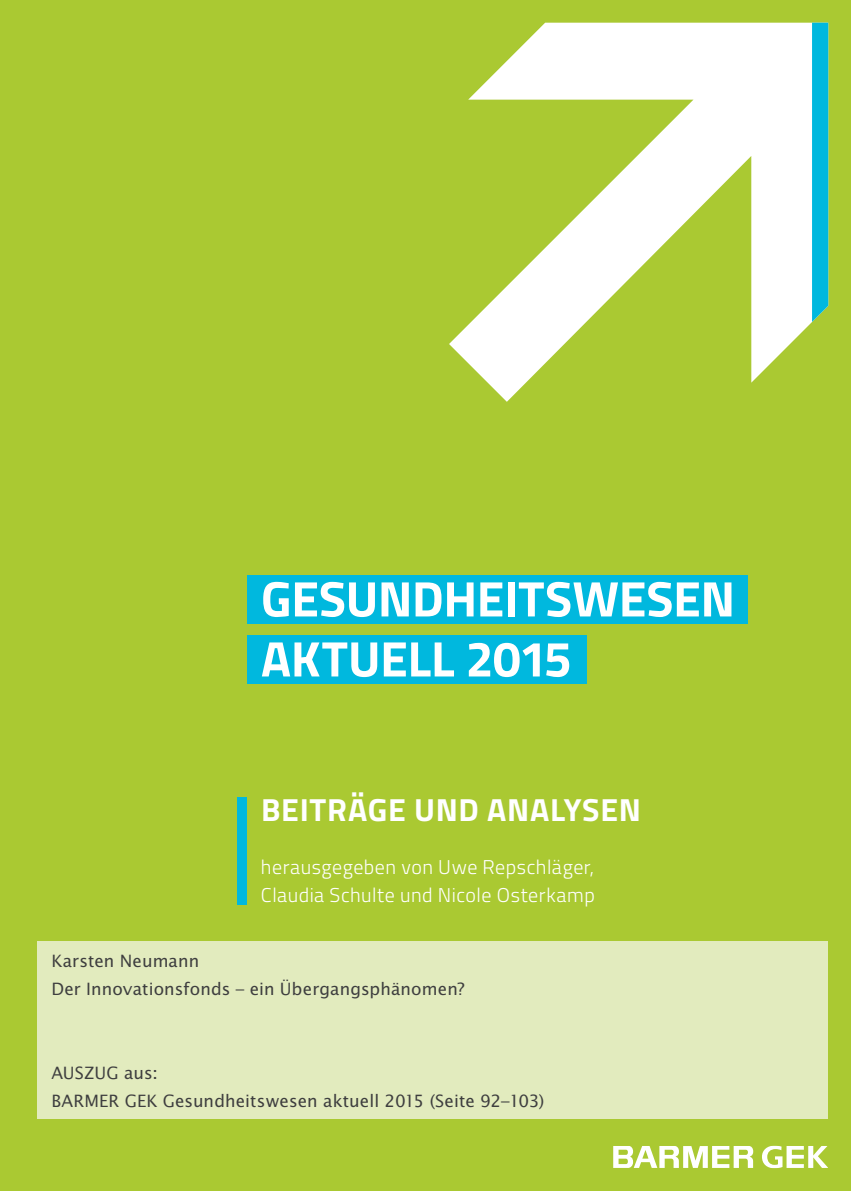
<style>
.page{position:relative;width:851px;height:1191px;background:#fff}
.page>*{position:absolute;margin:0;border:0;box-sizing:border-box;transform-origin:0 0}
.t1{font:50px/60px "Titillium Bold HL";letter-spacing:-.005em;color:#fff}
.t2{font:700 32px "Titillium";letter-spacing:.02em;color:#fff}
.t3{font:300 20px/28px "Titillium";letter-spacing:.025em;color:#fff}
.t4{font:17px/28px "Lucida Sans";letter-spacing:.005em;color:#3e3e3f}
</style>
<div class="page">
<div style="left:0;top:0;width:850px;height:1191px;background:#aac932"></div>
<svg style="left:613px;top:1146px;width:140px;height:22px"></svg>
<svg style="left:762px;top:1145px;width:66px;height:23px"></svg>
<div style="left:247px;top:575px;width:500px;height:49px;background:#00b8de"></div>
<div style="left:247px;top:635px;width:339px;height:49px;background:#00b8de"></div>
<svg style="left:449px;top:23px;width:363px;height:379px"></svg>
<svg style="left:811px;top:23px;width:17px;height:299px"></svg>
<div style="left:238px;top:797px;width:9px;height:107px;background:#00b8de"></div>
<div style="left:38px;top:941px;width:790px;height:178px;background:#e2ebbe"></div>
<h1 class="t1" style="left:261px;top:566px;width:475px">GESUNDHEITSWESEN<br>AKTUELL 2015</h1>
<h2 class="t2" style="left:261px;top:785px;width:381px">BEITRÄGE UND ANALYSEN</h2>
<p class="t3" style="left:261px;top:852px;width:335px">herausgegeben von Uwe Repschläger,<br>Claudia Schulte und Nicole Osterkamp</p>
<p class="t4" style="left:51px;top:946px;width:415px">Karsten Neumann<br>Der Innovationsfonds – ein Übergangsphänomen?</p>
<p class="t4" style="left:51px;top:1058px;width:494px">AUSZUG aus:<br>BARMER GEK Gesundheitswesen aktuell 2015 (Seite 92–103)</p>
</div>
